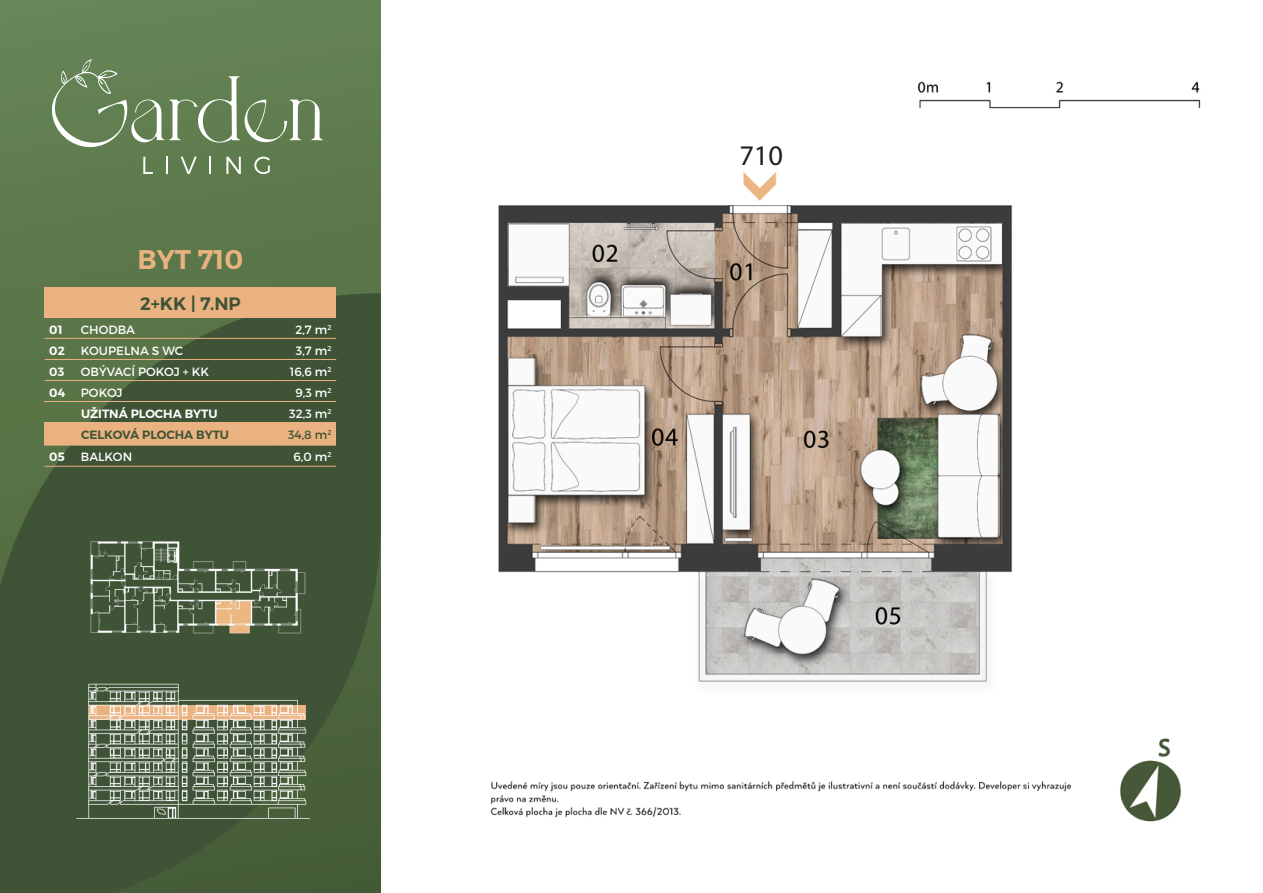
<style>
.page{position:relative;width:1263px;height:893px;background:#fff}
.page>*{position:absolute;margin:0;border:0;box-sizing:border-box;transform-origin:0 0}
.t1{font:28.5px "Myriad Pro";color:#231f20}
.t2{font:600 27px "Montserrat";color:#eab280}
.t3{font:600 18px "Montserrat";color:#3f5437}
.t4{font:12px "Montserrat";color:#fff}
.t5{font:600 12px "Montserrat";color:#fff}
.t6{font:600 12px "Montserrat";color:#3f5437}
.t7{font:12px "Montserrat";color:#3f5437}
</style>
<div class="page">
<div style="left:0;top:0;width:381px;height:893px;background:#5e7b4d"></div>
<svg style="left:0;top:293px;width:381px;height:600px;fill:#3f5437"></svg>
<svg style="left:51px;top:59px;width:272px;height:89px"></svg>
<svg style="left:143px;top:157px;width:10px;height:17px"></svg>
<svg style="left:166px;top:157px;width:2px;height:17px"></svg>
<svg style="left:181px;top:157px;width:16px;height:17px"></svg>
<svg style="left:209px;top:157px;width:2px;height:17px"></svg>
<svg style="left:226px;top:157px;width:15px;height:17px"></svg>
<svg style="left:254px;top:157px;width:16px;height:17px"></svg>
<div style="left:45px;top:287px;width:291px;height:30px;background:#eab280"></div>
<div style="left:45px;top:423px;width:291px;height:22px;background:#eab280"></div>
<hr style="left:45px;top:338px;width:31px;height:1px;background:#eab280">
<hr style="left:76px;top:338px;width:197px;height:1px;background:#eab280">
<hr style="left:273px;top:338px;width:63px;height:1px;background:#eab280">
<hr style="left:45px;top:359px;width:31px;height:1px;background:#eab280">
<hr style="left:76px;top:359px;width:197px;height:1px;background:#eab280">
<hr style="left:273px;top:359px;width:63px;height:1px;background:#eab280">
<hr style="left:45px;top:380px;width:31px;height:1px;background:#eab280">
<hr style="left:76px;top:380px;width:197px;height:1px;background:#eab280">
<hr style="left:273px;top:380px;width:63px;height:1px;background:#eab280">
<hr style="left:45px;top:445px;width:31px;height:1px;background:#eab280">
<hr style="left:76px;top:445px;width:197px;height:1px;background:#eab280">
<hr style="left:273px;top:445px;width:63px;height:1px;background:#eab280">
<hr style="left:45px;top:466px;width:31px;height:1px;background:#eab280">
<hr style="left:76px;top:466px;width:197px;height:1px;background:#eab280">
<hr style="left:273px;top:466px;width:63px;height:1px;background:#eab280">
<img style="left:498px;top:172px;width:515px;height:514px">
<img style="left:917px;top:81px;width:284px;height:28px">
<img style="left:490px;top:781px;width:582px;height:37px">
<img style="left:1120px;top:738px;width:61px;height:84px">
<hr style="left:45px;top:401px;width:291px;height:1px;background:#eab280">
<img style="left:67px;top:520px;width:250px;height:142px">
<img style="left:45px;top:678px;width:297px;height:142px">
<p class="t2" style="left:138px;top:242px;width:107px">BYT 710</p>
<p class="t3" style="left:140px;top:292px;width:102px">2+KK | 7.NP</p>
<p class="t5" style="left:49px;top:322px;width:15px">01</p>
<p class="t4" style="left:81px;top:322px;width:56px">CHODBA</p>
<p class="t4" style="left:295px;top:322px;width:38px">2,7 m<sup>2</sup></p>
<p class="t5" style="left:49px;top:343px;width:17px">02</p>
<p class="t4" style="left:81px;top:343px;width:104px">KOUPELNA S WC</p>
<p class="t4" style="left:296px;top:343px;width:37px">3,7 m<sup>2</sup></p>
<p class="t5" style="left:49px;top:364px;width:17px">03</p>
<p class="t4" style="left:81px;top:364px;width:130px">OBÝVACÍ POKOJ + KK</p>
<p class="t4" style="left:290px;top:364px;width:43px">16,6 m<sup>2</sup></p>
<p class="t5" style="left:49px;top:385px;width:17px">04</p>
<p class="t4" style="left:81px;top:385px;width:43px">POKOJ</p>
<p class="t4" style="left:295px;top:385px;width:38px">9,3 m<sup>2</sup></p>
<p class="t5" style="left:81px;top:406px;width:138px">UŽITNÁ PLOCHA BYTU</p>
<p class="t4" style="left:289px;top:406px;width:44px">32,3 m<sup>2</sup></p>
<p class="t6" style="left:81px;top:427px;width:149px">CELKOVÁ PLOCHA BYTU</p>
<p class="t7" style="left:288px;top:427px;width:45px">34,8 m<sup>2</sup></p>
<p class="t5" style="left:49px;top:450px;width:17px">05</p>
<p class="t4" style="left:81px;top:450px;width:53px">BALKON</p>
<p class="t4" style="left:294px;top:450px;width:39px">6,0 m<sup>2</sup></p>
<p class="t1" style="left:739px;top:138px;width:45px">710</p>
</div>
